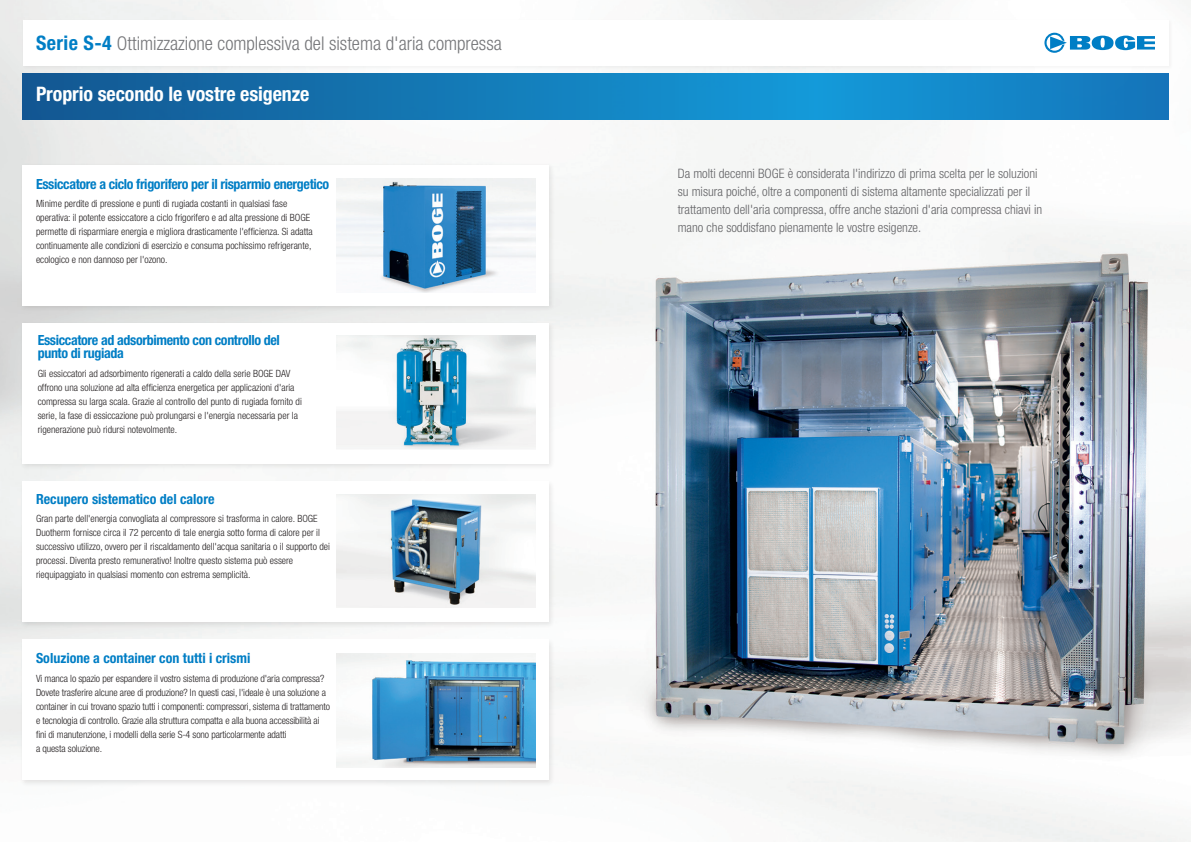
<style>
.page{position:relative;width:1191px;height:842px;background:#fff}
.page>*{position:absolute;margin:0;border:0;box-sizing:border-box;transform-origin:0 0}
.t1{font:700 condensed 20px "Helvetica Neue LT Pro";letter-spacing:-.005em;color:#fff}
.t2{font:300 condensed 19px "Helvetica Neue LT Pro";color:#757679}
.t3{font:700 condensed 14px/13px "Helvetica Neue LT Pro";letter-spacing:-.025em;color:#007ec5}
.t4{font:700 condensed 14px "Helvetica Neue LT Pro";color:#007ec5}
.t5{font:300 condensed 13px/18px "Helvetica Neue LT Pro";color:#636366}
.t6{font:300 condensed 10px/14px "Helvetica Neue LT Pro";color:#231f20}
.s1{font-weight:700;font-size:20px;color:#007ec5}
</style>
<div class="page">
<img style="left:0;top:0;width:1191px;height:842px">
<div style="left:22px;top:19px;width:1151px;height:51px;background:#f5f5f5"></div>
<div style="left:23px;top:20px;width:1145px;height:45px;background:#fff"></div>
<svg style="left:1044px;top:33px;width:111px;height:20px"></svg>
<svg style="left:23px;top:74px;width:1145px;height:45px;background:#137bba"></svg>
<div style="left:20px;top:162px;width:535px;height:625px;background:#231f20;opacity:.1"></div>
<div style="left:23px;top:165px;width:526px;height:140px;background:#fff"></div>
<div style="left:23px;top:323px;width:526px;height:141px;background:#fff"></div>
<div style="left:23px;top:481px;width:526px;height:141px;background:#fff"></div>
<div style="left:23px;top:639px;width:526px;height:141px;background:#fff"></div>
<img style="left:336px;top:179px;width:199px;height:113px">
<img style="left:336px;top:335px;width:199px;height:114px">
<img style="left:336px;top:494px;width:199px;height:114px">
<img style="left:336px;top:653px;width:199px;height:114px">
<h2 class="t2" style="left:36px;top:33px;width:467px"><span class="s1">Serie S-4</span> Ottimizzazione complessiva del sistema d'aria compressa</h2>
<h1 class="t1" style="left:36px;top:82px;width:275px">Proprio secondo le vostre esigenze</h1>
<h3 class="t3" style="left:36px;top:177px;width:295px">Essiccatore a ciclo frigorifero per il risparmio energetico</h3>
<p class="t6" style="left:36px;top:196px;width:278px">Minime perdite di pressione e punti di rugiada costanti in qualsiasi fase operativa: il potente essiccatore a ciclo frigorifero e ad alta pressione di BOGE permette di risparmiare energia e migliora drasticamente l'efficienza. Si adatta continuamente alle condizioni di esercizio e consuma pochissimo refrigerante, ecologico e non dannoso per l'ozono.</p>
<h3 class="t3" style="left:38px;top:334px;width:244px">Essiccatore ad adsorbimento con controllo del punto di rugiada</h3>
<p class="t6" style="left:38px;top:366px;width:266px">Gli essiccatori ad adsorbimento rigenerati a caldo della serie BOGE DAV offrono una soluzione ad alta efficienza energetica per applicazioni d'aria compressa su larga scala. Grazie al controllo del punto di rugiada fornito di serie, la fase di essiccazione può prolungarsi e l'energia necessaria per la rigenerazione può ridursi notevolmente.</p>
<h3 class="t4" style="left:36px;top:491px;width:180px">Recupero sistematico del calore</h3>
<p class="t6" style="left:36px;top:512px;width:295px">Gran parte dell'energia convogliata al compressore si trasforma in calore. BOGE Duotherm fornisce circa il 72 percento di tale energia sotto forma di calore per il successivo utilizzo, ovvero per il riscaldamento dell'acqua sanitaria o il supporto dei processi. Diventa presto remunerativo! Inoltre questo sistema può essere riequipaggiato in qualsiasi momento con estrema semplicità.</p>
<h3 class="t4" style="left:36px;top:650px;width:216px">Soluzione a container con tutti i crismi</h3>
<p class="t6" style="left:36px;top:671px;width:296px">Vi manca lo spazio per espandere il vostro sistema di produzione d'aria compressa?<br>Dovete trasferire alcune aree di produzione? In questi casi, l'ideale è una soluzione a container in cui trovano spazio tutti i componenti: compressori, sistema di trattamento e tecnologia di controllo. Grazie alla struttura compatta e alla buona accessibilità ai fini di manutenzione, i modelli della serie S-4 sono particolarmente adatti<br>a questa soluzione.</p>
<p class="t5" style="left:677px;top:165px;width:366px">Da molti decenni BOGE è considerata l'indirizzo di prima scelta per le soluzioni su misura poiché, oltre a componenti di sistema altamente specializzati per il trattamento dell'aria compressa, offre anche stazioni d'aria compressa chiavi in mano che soddisfano pienamente le vostre esigenze.</p>
</div>
